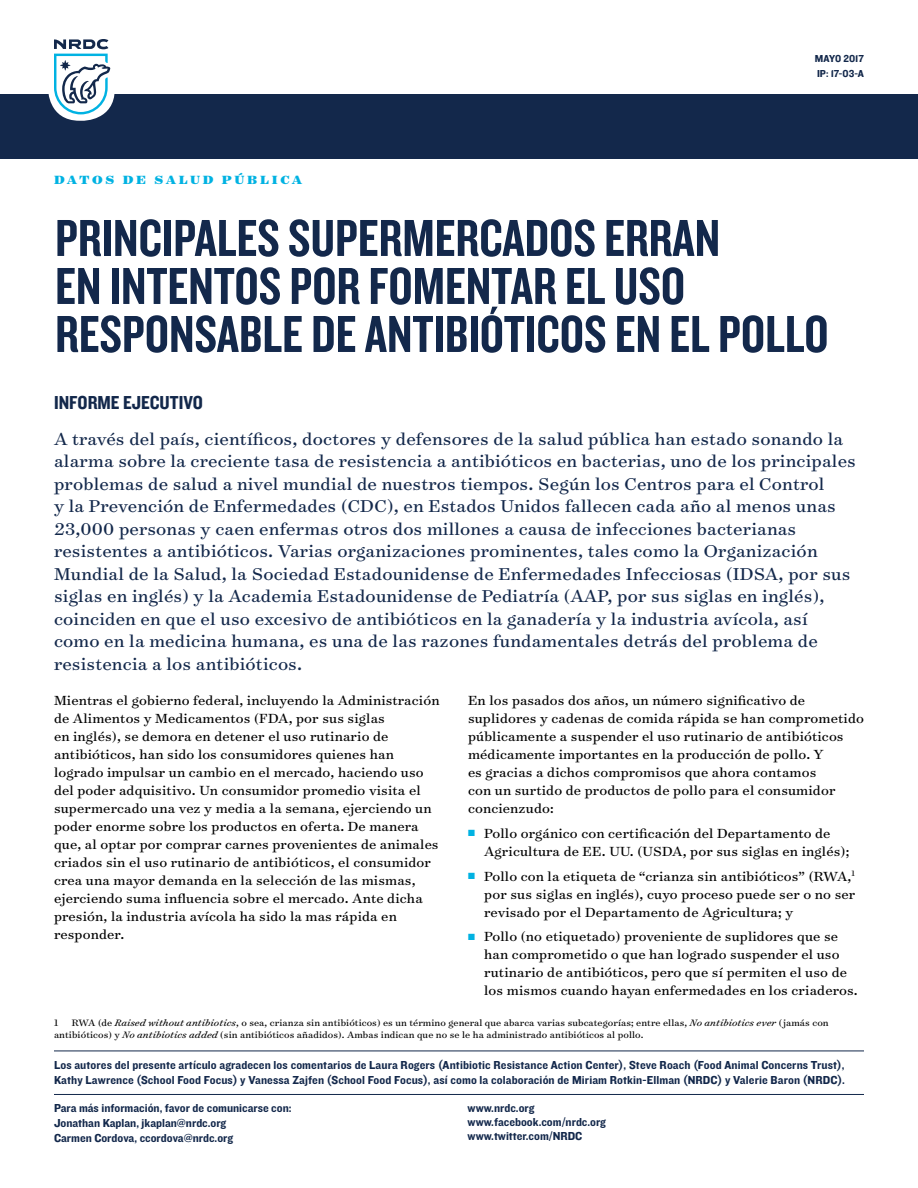
<style>
.page{position:relative;width:918px;height:1188px;background:#fff}
.page>*{position:absolute;margin:0;border:0;box-sizing:border-box;transform-origin:0 0}
.t1{font:54px/48px "Knockout 49 Liteweight";color:#13284b}
.t2{font:19.5px/22.5px "Surveyor Text";letter-spacing:.01em;color:#13284b}
.t3{font:19.5px "Knockout 50 Welterweight";color:#13284b}
.t4{font:15px/18px "Surveyor Text";letter-spacing:.01em;color:#000}
.t5{font:900 13.5px "Surveyor Text";letter-spacing:.2em;color:#00b2e2}
.t6{font:12px/15px "Knockout 51 Middleweight";letter-spacing:.01em;color:#13284b}
.t7{font:10.5px/12px "Surveyor Text";letter-spacing:.01em;color:#000}
.t8{font:10.5px/15px "Knockout 51 Middleweight";color:#13284b}
.s1{color:#00b2e2}
.s2{font-style:italic}
</style>
<div class="page">
<div style="left:0;top:94px;width:918px;height:65px;background:#13284b"></div>
<div style="left:48px;top:26px;width:67px;height:95px;background:#fff;border-radius:31px"></div>
<svg style="left:54px;top:39px;width:56px;height:75px"></svg>
<hr style="left:54px;top:1094px;width:810px;height:1px;background:#13284b">
<hr style="left:54px;top:1051px;width:810px;height:1px;background:#13284b">
<p class="t8" style="left:815px;top:51px;width:51px">MAY0 2017<br>IP: 17-03-A</p>
<p class="t5" style="left:54px;top:170px;width:250px">DATOS DE SALUD PÚBLICA</p>
<h1 class="t1" style="left:55px;top:212px;width:775px">PRINCIPALES SUPERMERCADOS ERRAN<br>EN INTENTOS POR FOMENTAR EL USO<br>RESPONSABLE DE ANTIBIÓTICOS EN EL POLLO</h1>
<h2 class="t3" style="left:54px;top:389px;width:150px">INFORME EJECUTIVO</h2>
<p class="t2" style="left:54px;top:427px;width:803px">A través del país, científicos, doctores y defensores de la salud pública han estado sonando la alarma sobre la creciente tasa de resistencia a antibióticos en bacterias, uno de los principales problemas de salud a nivel mundial de nuestros tiempos. Según los Centros para el Control<br>y la Prevención de Enfermedades (CDC), en Estados Unidos fallecen cada año al menos unas 23,000 personas y caen enfermas otros dos millones a causa de infecciones bacterianas resistentes a antibióticos. Varias organizaciones prominentes, tales como la Organización Mundial de la Salud, la Sociedad Estadounidense de Enfermedades Infecciosas (IDSA, por sus siglas en inglés) y la Academia Estadounidense de Pediatría (AAP, por sus siglas en inglés), coinciden en que el uso excesivo de antibióticos en la ganadería y la industria avícola, así como en la medicina humana, es una de las razones fundamentales detrás del problema de resistencia a los antibióticos.</p>
<p class="t4" style="left:54px;top:691px;width:387px">Mientras el gobierno federal, incluyendo la Administración de Alimentos y Medicamentos (FDA, por sus siglas<br>en inglés), se demora en detener el uso rutinario de antibióticos, han sido los consumidores quienes han logrado impulsar un cambio en el mercado, haciendo uso del poder adquisitivo. Un consumidor promedio visita el supermercado una vez y media a la semana, ejerciendo un poder enorme sobre los productos en oferta. De manera que, al optar por comprar carnes provenientes de animales criados sin el uso rutinario de antibióticos, el consumidor crea una mayor demanda en la selección de las mismas, ejerciendo suma influencia sobre el mercado. Ante dicha presión, la industria avícola ha sido la mas rápida en responder.</p>
<p class="t4" style="left:468px;top:691px;width:397px">En los pasados dos años, un número significativo de suplidores y cadenas de comida rápida se han comprometido públicamente a suspender el uso rutinario de antibióticos médicamente importantes en la producción de pollo. Y<br>es gracias a dichos compromisos que ahora contamos<br>con un surtido de productos de pollo para el consumidor concienzudo:</p>
<p class="t4" style="left:484px;top:824px;width:367px;text-indent:-16px"><span class="s1">■</span> Pollo orgánico con certificación del Departamento de<br>Agricultura de EE. UU. (USDA, por sus siglas en inglés);</p>
<p class="t4" style="left:484px;top:867px;width:373px;text-align:justify;text-indent:-16px"><span class="s1">■</span> Pollo con la etiqueta de “crianza sin antibióticos” (RWA,<sup>1 </sup>por sus siglas en inglés), cuyo proceso puede ser o no ser revisado por el Departamento de Agricultura; y</p>
<p class="t4" style="left:484px;top:927px;width:375px;text-indent:-16px"><span class="s1">■</span> Pollo (no etiquetado) proveniente de suplidores que se han comprometido o que han logrado suspender el uso rutinario de antibióticos, pero que sí permiten el uso de los mismos cuando hayan enfermedades en los criaderos.</p>
<p class="t7" style="left:54px;top:1017px;width:776px;text-indent:18px">RWA (de <span class="s2">Raised without antibiotics</span>, o sea, crianza sin antibióticos) es un término general que abarca varias subcategorías; entre ellas, <span class="s2">No antibiotics ever</span> (jamás con antibióticos) y <span class="s2">No antibiotics added</span> (sin antibióticos añadidos). Ambas indican que no se le ha administrado antibióticos al pollo.</p>
<p class="t6" style="left:54px;top:1057px;width:792px">Los autores del presente artículo agradecen los comentarios de Laura Rogers (Antibiotic Resistance Action Center), Steve Roach (Food Animal Concerns Trust),<br>Kathy Lawrence (School Food Focus) y Vanessa Zajfen (School Food Focus), así como la colaboración de Miriam Rotkin-Ellman (NRDC) y Valerie Baron (NRDC).</p>
<p class="t7" style="left:54px;top:1017px;width:6px">1</p>
<p class="t6" style="left:54px;top:1099px;width:239px">Para más información, favor de comunicarse con:<br>Jonathan Kaplan, jkaplan@nrdc.org<br>Carmen Cordova, ccordova@nrdc.org</p>
<p class="t6" style="left:468px;top:1100px;width:140px;line-height:14.4px">www.nrdc.org www.facebook.com/nrdc.org www.twitter.com/NRDC</p>
</div>
